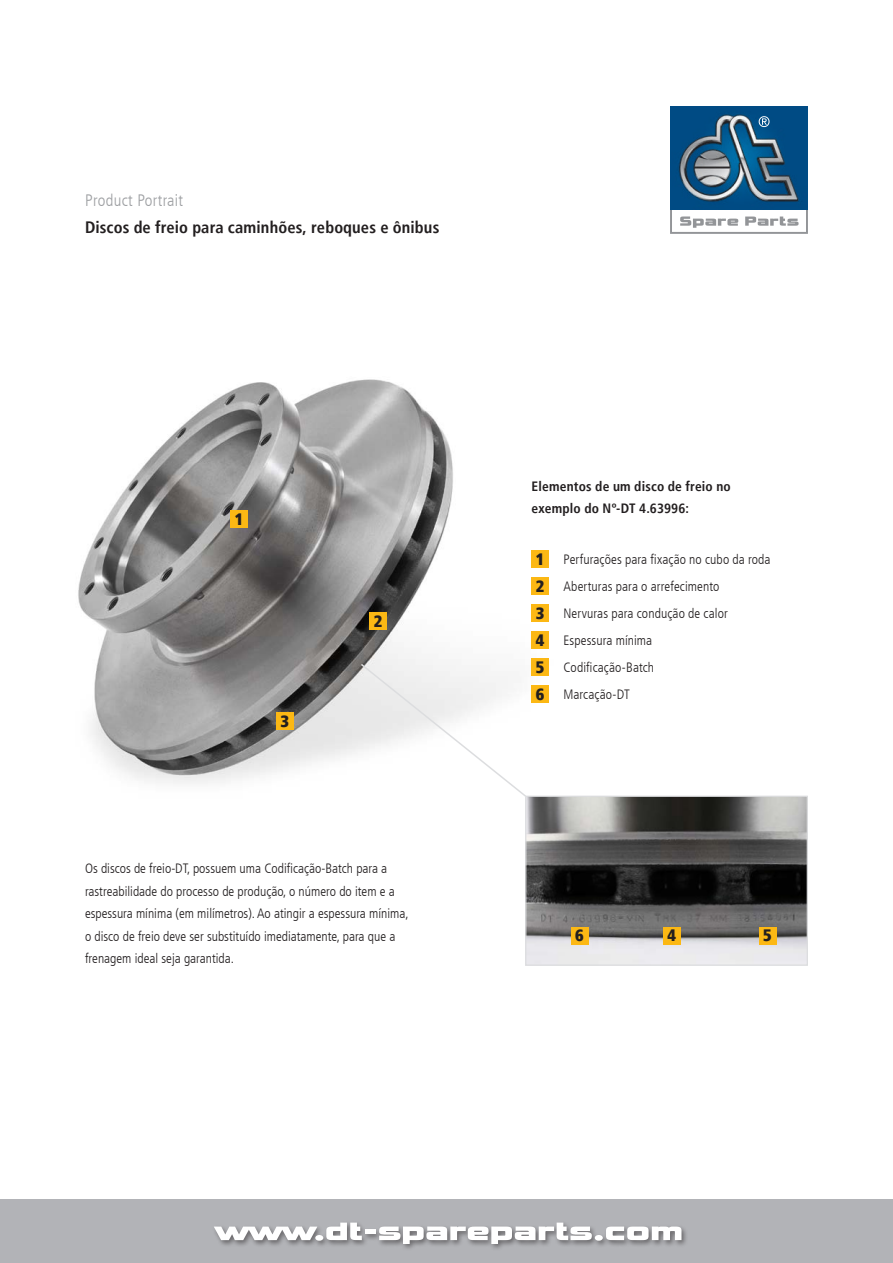
<style>
.page{position:relative;width:893px;height:1263px;background:#fff}
.page>*{position:absolute;margin:0;border:0;box-sizing:border-box;transform-origin:0 0}
.DT_Bodytext_Spanisch{font:700 condensed 16.5px "Frutiger LT";letter-spacing:.005em;color:#231f20}
.DT_Bodytext_Spanisch-2{font:300 condensed 16.5px "Frutiger LT";letter-spacing:.02em;color:#9d9fa2}
.t1{font:900 condensed 16.5px "Frutiger LT";color:#231f20}
.t2{font:300 condensed 13.5px/22.5px "Frutiger LT";color:#231f20}
.t3{font:700 condensed 13.5px "Frutiger LT";letter-spacing:.015em;color:#231f20}
.s1{font-weight:900;font-size:16.5px}
</style>
<div class="page">
<img style="left:78px;top:379px;width:501px;height:417px">
<div style="left:231px;top:510px;width:17px;height:17px;background:#fcb814"></div>
<div style="left:0;top:1199px;width:893px;height:64px;background:#b2b3b7"></div>
<div style="left:276px;top:712px;width:17px;height:17px;background:#fcb814"></div>
<div style="left:370px;top:613px;width:17px;height:17px;background:#fcb814"></div>
<svg style="left:359px;top:662px;width:169px;height:134px"></svg>
<img style="left:527px;top:798px;width:279px;height:166px">
<div style="left:525px;top:796px;width:283px;height:170px;border:1px solid #dcdddf"></div>
<div style="left:663px;top:927px;width:17px;height:17px;background:#fcb814"></div>
<div style="left:759px;top:927px;width:17px;height:17px;background:#fcb814"></div>
<div style="left:571px;top:927px;width:17px;height:17px;background:#fcb814"></div>
<div style="left:212px;top:1220px;width:476px;height:30px;background:#231f20;opacity:.5"></div>
<svg style="left:214px;top:1222px;width:148px;height:19px"></svg>
<div style="left:365px;top:1229px;width:10px;height:5px;background:#fff"></div>
<svg style="left:379px;top:1222px;width:302px;height:21px"></svg>
<div style="left:670px;top:106px;width:138px;height:128px;border:2px solid #939598"></div>
<svg style="left:680px;top:216px;width:58px;height:12px"></svg>
<svg style="left:745px;top:217px;width:54px;height:9px"></svg>
<img style="left:670px;top:106px;width:138px;height:104px">
<svg style="left:759px;top:116px;width:10px;height:11px"></svg>
<div style="left:532px;top:659px;width:17px;height:17px;background:#fcb814"></div>
<div style="left:532px;top:685px;width:17px;height:17px;background:#fcb814"></div>
<div style="left:532px;top:631px;width:17px;height:17px;background:#fcb814"></div>
<div style="left:532px;top:604px;width:17px;height:17px;background:#fcb814"></div>
<div style="left:532px;top:550px;width:17px;height:17px;background:#fcb814"></div>
<div style="left:532px;top:577px;width:17px;height:17px;background:#fcb814"></div>
<p class="DT_Bodytext_Spanisch-2" style="left:85px;top:191px;width:100px">Product Portrait</p>
<p class="DT_Bodytext_Spanisch" style="left:85px;top:217px;width:356px">Discos de freio para caminhões, reboques e ônibus</p>
<p class="t1" style="left:235px;top:509px;width:10px">1</p>
<p class="t1" style="left:280px;top:711px;width:10px">3</p>
<p class="t1" style="left:374px;top:611px;width:10px">2</p>
<p class="t2" style="left:85px;top:858px;width:325px">Os discos de freio-DT, possuem uma Codificação-Batch para a rastreabilidade do processo de produção, o número do item e a espessura mínima (em milímetros). Ao atingir a espessura mínima, o disco de freio deve ser substituído imediatamente, para que a frenagem ideal seja garantida.</p>
<p class="t3" style="left:531px;top:478px;width:201px">Elementos de um disco de freio no</p>
<p class="t3" style="left:531px;top:500px;width:159px">exemplo do Nº-DT 4.63996:</p>
<p class="t2" style="left:536px;top:548px;width:236px"><span class="s1">1</span> Perfurações para fixação no cubo da roda</p>
<p class="t2" style="left:536px;top:575px;width:185px"><span class="s1">2</span> Aberturas para o arrefecimento</p>
<p class="t2" style="left:536px;top:602px;width:194px"><span class="s1">3</span> Nervuras para condução de calor</p>
<p class="t2" style="left:536px;top:629px;width:118px"><span class="s1">4</span> Espessura mínima</p>
<p class="t2" style="left:536px;top:656px;width:120px"><span class="s1">5</span> Codificação-Batch</p>
<p class="t2" style="left:536px;top:683px;width:96px"><span class="s1">6</span> Marcação-DT</p>
<p class="t1" style="left:575px;top:925px;width:10px">6</p>
<p class="t1" style="left:667px;top:925px;width:10px">4</p>
<p class="t1" style="left:763px;top:925px;width:10px">5</p>
</div>
